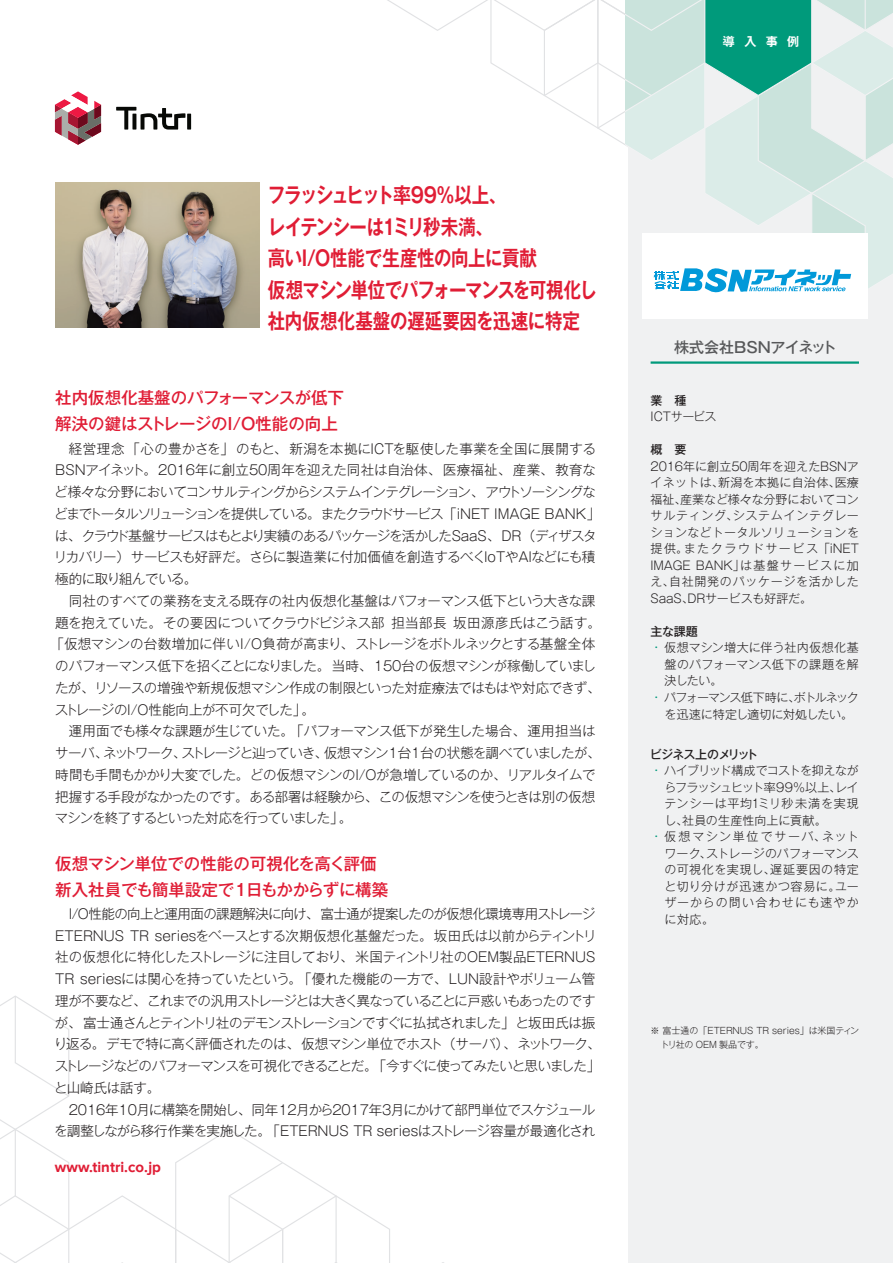
<style>
.page{position:relative;width:893px;height:1263px;background:#fff}
.page>*{position:absolute;margin:0;border:0;box-sizing:border-box;transform-origin:0 0}
.t1{font:700 21px/31.5px "Gothic MB101 Pro De";letter-spacing:-.025em;color:#e01d35;scale:.83 1}
.t2{font:500 16.5px/26px "Gothic MB101 Pro";letter-spacing:-.005em;color:#e01d35}
.t3{font:700 15px "Proxima Nova";color:#e01d35}
.t4{font:500 15px "Gothic MB101 Pro";color:#57585a}
.t5{font:300 13.5px/21.8px "Gothic MB101 Pro";letter-spacing:-.035em;color:#231f20}
.t6{font:300 13.5px "Gothic MB101 Pro";letter-spacing:-.06em;color:#231f20}
.t7{font:300 13.5px "Gothic MB101 Pro";letter-spacing:-.015em;color:#231f20}
.t8{font:300 13.5px "Gothic MB101 Pro";letter-spacing:-.005em;color:#231f20}
.t9{font:300 13.5px "Gothic MB101 Pro";letter-spacing:-.01em;color:#231f20}
.t10{font:300 13.5px "Gothic MB101 Pro";letter-spacing:-.075em;color:#231f20}
.t11{font:300 12px/16.5px "Gothic MB101 Pro";letter-spacing:.015em;color:#231f20;text-align:justify}
.t12{font:300 12px/17.2px "Gothic MB101 Pro";letter-spacing:-.045em;color:#231f20;text-align:center}
.t13{font:500 12px "Gothic MB101 Pro";letter-spacing:-.05em;color:#231f20}
.t14{font:300 12px "Gothic MB101 Pro";letter-spacing:-.03em;color:#231f20}
.t15{font:700 12px "Gothic MB101 Pro De";color:#fff}
.t16{font:300 9px/13.5px "Gothic MB101 Pro";color:#231f20}
.s1{color:#009a7b}
</style>
<div class="page">
<svg style="left:0;top:995px;width:444px;height:268px"></svg>
<div style="left:628px;top:0;width:265px;height:1263px;background:#f0f1f2"></div>
<svg style="left:187px;top:114px;width:4px;height:16px"></svg>
<svg style="left:116px;top:107px;width:69px;height:23px"></svg>
<svg style="left:55px;top:91px;width:46px;height:54px"></svg>
<img style="left:55px;top:183px;width:204px;height:144px">
<hr style="left:651px;top:361px;width:208px;height:3px;background:#009a7b">
<div style="left:642px;top:234px;width:225px;height:85px;background:#fff"></div>
<svg style="left:387px;top:0;width:506px;height:294px"></svg>
<p class="t15" style="left:723px;top:31px;width:78px">導入事例</p>
<h1 class="t1" style="left:268px;top:177px;width:398px">フラッシュヒット率99%以上、<br>レイテンシーは1ミリ秒未満、<br>高いI/O性能で生産性の向上に貢献<br>仮想マシン単位でパフォーマンスを可視化し社内仮想化基盤の遅延要因を迅速に特定</h1>
<p class="t2" style="left:55px;top:383px;width:290px">社内仮想化基盤のパフォーマンスが低下解決の鍵はストレージのI/O性能の向上</p>
<p class="t5" style="left:54px;top:436px;width:548px;text-indent:15px">経営理念「心の豊かさを」のもと、新潟を本拠にICTを駆使した事業を全国に展開するBSNアイネット。2016年に創立50周年を迎えた同社は自治体、医療福祉、産業、教育など様々な分野においてコンサルティングからシステムインテグレーション、アウトソーシングなどまでトータルソリューションを提供している。またクラウドサービス「iNET IMAGE BANK」は、クラウド基盤サービスはもとより実績のあるパッケージを活かしたSaaS、 DR（ディザスタリカバリー）サービスも好評だ。さらに製造業に付加価値を創造するべくIoTやAIなどにも積極的に取り組んでいる。</p>
<p class="t7" style="left:69px;top:589px;width:528px">同社のすべての業務を支える既存の社内仮想化基盤はパフォーマンス低下という大きな課</p>
<p class="t8" style="left:55px;top:611px;width:547px">題を抱えていた。その要因についてクラウドビジネス部 担当部長 坂田源彦氏はこう話す。</p>
<p class="t5" style="left:50px;top:631px;width:546px">「仮想マシンの台数増加に伴いI/O負荷が高まり、ストレージをボトルネックとする基盤全体</p>
<p class="t5" style="left:55px;top:653px;width:542px">のパフォーマンス低下を招くことになりました。当時、150台の仮想マシンが稼働していまし</p>
<p class="t5" style="left:55px;top:675px;width:547px">たが、リソースの増強や新規仮想マシン作成の制限といった対症療法ではもはや対応できず、</p>
<p class="t5" style="left:55px;top:697px;width:262px">ストレージのI/O性能向上が不可欠でした」。</p>
<p class="t9" style="left:69px;top:720px;width:528px">運用面でも様々な課題が生じていた。「パフォーマンス低下が発生した場合、運用担当は</p>
<p class="t6" style="left:55px;top:742px;width:547px">サーバ、ネットワーク、ストレージと辿っていき、仮想マシン1台1台の状態を調べていましたが、</p>
<p class="t5" style="left:55px;top:762px;width:542px">時間も手間もかかり大変でした。どの仮想マシンのI/Oが急増しているのか、リアルタイムで</p>
<p class="t5" style="left:55px;top:784px;width:541px">把握する手段がなかったのです。ある部署は経験から、この仮想マシンを使うときは別の仮想</p>
<p class="t10" style="left:55px;top:807px;width:299px">マシンを終了するといった対応を行っていました」。</p>
<p class="t2" style="left:55px;top:848px;width:335px">仮想マシン単位での性能の可視化を高く評価新入社員でも簡単設定で1日もかからずに構築</p>
<p class="t5" style="left:54px;top:901px;width:548px;text-indent:15px">I/O性能の向上と運用面の課題解決に向け、富士通が提案したのが仮想化環境専用ストレージETERNUS TR seriesをベースとする次期仮想化基盤だった。坂田氏は以前からティントリ社の仮想化に特化したストレージに注目しており、米国ティントリ社のOEM製品ETERNUS TR seriesには関心を持っていたという。「優れた機能の一方で、LUN設計やボリューム管理が不要など、これまでの汎用ストレージとは大きく異なっていることに戸惑いもあったのですが、富士通さんとティントリ社のデモンストレーションですぐに払拭されました」と坂田氏は振り返る。デモで特に高く評価されたのは、仮想マシン単位でホスト（サーバ）、ネットワーク、ストレージなどのパフォーマンスを可視化できることだ。「今すぐに使ってみたいと思いました」と山崎氏は話す。</p>
<p class="t5" style="left:54px;top:1097px;width:542px;text-align:right">2016年10月に構築を開始し、同年12月から2017年3月にかけて部門単位でスケジュールを調整しながら移行作業を実施した。「ETERNUS TR seriesはストレージ容量が最適化され</p>
<p class="t3" style="left:55px;top:1158px;width:108px">www.tintri.co.jp</p>
<p class="t4" style="left:674px;top:335px;width:164px">株式会社BSNアイネット</p>
<p class="t13" style="left:651px;top:390px;width:37px">業　種</p>
<p class="t14" style="left:651px;top:407px;width:67px">ICTサービス</p>
<p class="t13" style="left:651px;top:440px;width:37px">概　要</p>
<p class="t11" style="left:651px;top:456px;width:210px">2016年に創立50周年を迎えたBSNアイネットは、新潟を本拠に自治体、医療福祉、産業など様々な分野においてコンサルティング、システムインテグレーションなどトータルソリューションを提供。またクラウドサービス「iNET IMAGE BANK」は基盤サービスに加え、自社開発のパッケージを活かしたSaaS、DRサービスも好評だ。</p>
<p class="t13" style="left:651px;top:621px;width:49px">主な課題</p>
<p class="t11" style="left:665px;top:638px;width:196px;text-indent:-11px"><span class="s1">•</span> 仮想マシン増大に伴う社内仮想化基盤のパフォーマンス低下の課題を解決したい。</p>
<p class="t12" style="left:654px;top:687px;width:206px"><span class="s1">•</span> パフォーマンス低下時に、ボトルネックを迅速に特定し適切に対処したい。</p>
<p class="t13" style="left:650px;top:744px;width:110px">ビジネス上のメリット</p>
<p class="t11" style="left:665px;top:761px;width:196px;text-indent:-11px"><span class="s1">•</span> ハイブリッド構成でコストを抑えながらフラッシュヒット率99%以上、レイテンシーは平均1ミリ秒未満を実現し、社員の生産性向上に貢献。</p>
<p class="t11" style="left:665px;top:827px;width:196px;text-indent:-11px"><span class="s1">•</span> 仮想マシン単位でサーバ、ネットワーク、ストレージのパフォーマンスの可視化を実現し、遅延要因の特定と切り分けが迅速かつ容易に。ユーザーからの問い合わせにも速やかに対応。</p>
<p class="t16" style="left:660px;top:1022px;width:200px;text-indent:-10px">※ 富士通の「ETERNUS TR series」は米国ティントリ社の OEM 製品です。</p>
</div>
